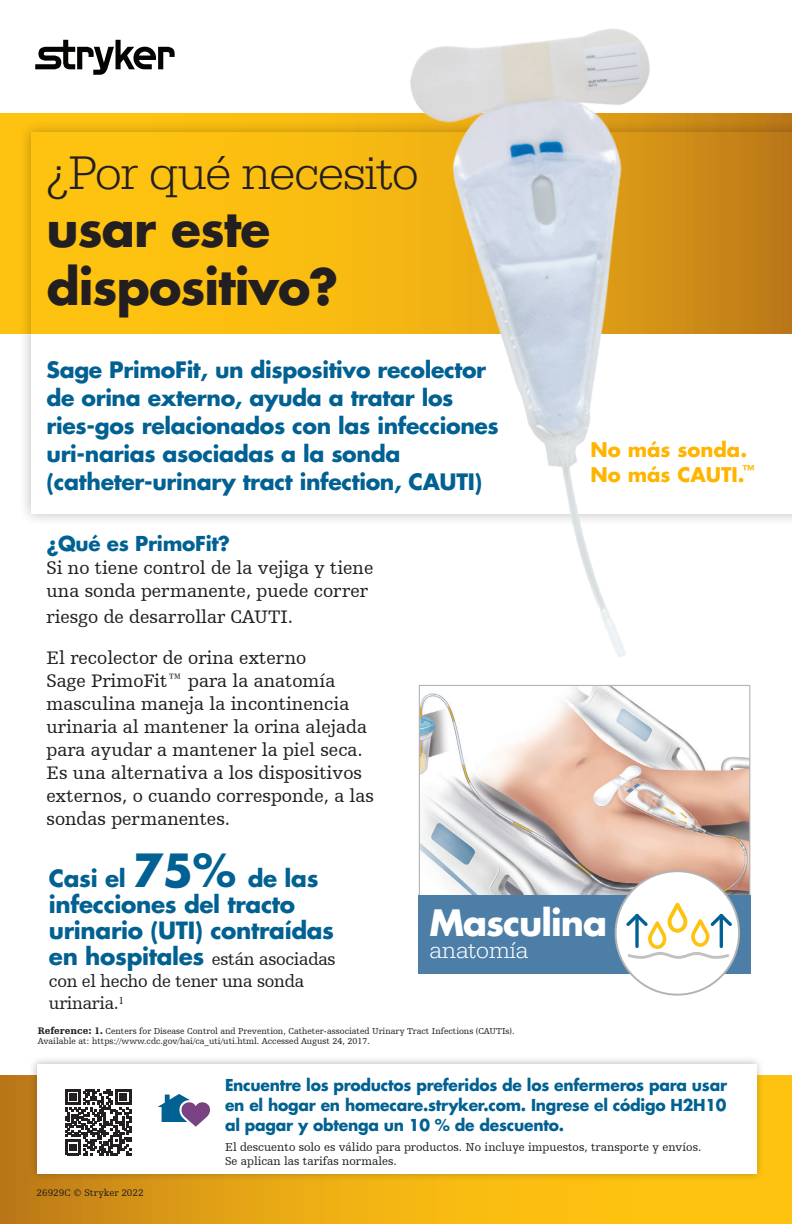
<style>
.page{position:relative;width:792px;height:1224px;background:#fff}
.page>*{position:absolute;margin:0;border:0;box-sizing:border-box;transform-origin:0 0}
.t1{font:700 48.8px/57.8px "Futura For Stryker";letter-spacing:-.02em;color:#231f20}
.t2{font:700 35.4px "Futura Std";letter-spacing:-.03em;color:#fff}
.t3{font:300 23.6px "Egyptienne URW";color:#fff}
.product_header{font:700 23.2px/26px "Futura For Stryker";letter-spacing:-.015em;color:#006192}
.t4{font:700 22px/28px "Futura For Stryker";letter-spacing:-.015em;color:#006192}
.t5{font:700 20px "Futura For Stryker";letter-spacing:-.015em;color:#006192}
.t6{font:700 19.6px "Futura For Stryker";color:#ffb500}
.t7{font:19px/23px "Humanist Slabserif 712 BT";color:#231f20}
.product_header-2{font:18px/22px "Humanist Slabserif 712 BT";letter-spacing:-.015em;color:#231f20}
.t8{font:700 16px/20px "Futura Std";letter-spacing:-.015em;color:#006192;text-align:justify}
.t9{font:12px/14px "Humanist Slabserif 712 BT";color:#231f20}
.t10{font:10px "Humanist Slabserif 712 BT";color:#231f20}
.t11{font:9px/10.8px "Humanist Slabserif 712 BT";color:#231f20}
.s1{font-family:"Egyptienne URW";font-weight:300}
.s2{font-size:44.4px}
.s3{font-family:"Futura For Stryker";font-weight:700;font-size:23.2px;color:#006192}
.s4{font-weight:900;font-size:10px}
</style>
<div class="page">
<div style="left:18px;top:120px;width:774px;height:407px;background:#231f20;opacity:.3"></div>
<div style="left:31px;top:132px;width:761px;height:382px;background:#fff"></div>
<div style="left:0;top:113px;width:792px;height:221px;background:#fdc010"></div>
<svg style="left:35px;top:40px;width:140px;height:35px"></svg>
<svg style="left:0;top:1076px;width:792px;height:148px;background:#e9aa13"></svg>
<div style="left:29px;top:1056px;width:736px;height:125px;background:#231f20;opacity:.3"></div>
<div style="left:37px;top:1064px;width:720px;height:110px;background:#fff"></div>
<img style="left:365px;top:28px;width:427px;height:686px">
<img style="left:421px;top:687px;width:327px;height:209px">
<div style="left:418px;top:896px;width:333px;height:78px;background:#4d7ea7"></div>
<div style="left:616px;top:871px;width:123px;height:124px;background:#fff;border-radius:50%"></div>
<svg style="left:626px;top:903px;width:106px;height:56px"></svg>
<hr style="left:720px;top:914px;width:3px;height:34px;background:#006192;border-radius:2px">
<svg style="left:158px;top:1094px;width:52px;height:33px"></svg>
<svg style="left:65px;top:1089px;width:66px;height:66px"></svg>
<p class="t1" style="left:47px;top:141px;width:374px"><span class="s1">¿Por qué necesito </span>usar este dispositivo?</p>
<p class="t4" style="left:47px;top:356px;width:454px">Sage PrimoFit, un dispositivo recolector de orina externo, ayuda a tratar los ries-gos relacionados con las infecciones uri-narias asociadas a la sonda (catheter-urinary tract infection, CAUTI)</p>
<p class="t5" style="left:47px;top:530px;width:185px">¿Qué es PrimoFit?</p>
<p class="t7" style="left:47px;top:556px;width:329px">Si no tiene control de la vejiga y tiene una sonda permanente, puede correr</p>
<p class="t7" style="left:47px;top:605px;width:248px">riesgo de desarrollar CAUTI.</p>
<p class="t7" style="left:47px;top:646px;width:329px">El recolector de orina externo<br>Sage PrimoFit™ para la anatomía masculina maneja la incontinencia urinaria al mantener la orina alejada para ayudar a mantener la piel seca.<br>Es una alternativa a los dispositivos externos, o cuando corresponde, a las sondas permanentes.</p>
<p class="t6" style="left:591px;top:437px;width:158px">No más sonda.</p>
<p class="t6" style="left:591px;top:461px;width:165px">No más CAUTI.<sup>™</sup></p>
<p class="product_header" style="left:49px;top:865px;width:287px">Casi el <span class="s2">75%</span> de las infecciones del tracto urinario (UTI) contraídas</p>
<p class="product_header-2" style="left:49px;top:948px;width:288px"><span class="s3">en hospitales</span> están asociadas con el hecho de tener una sonda urinaria.<sup>1</sup></p>
<p class="t2" style="left:429px;top:899px;width:179px">Masculina</p>
<p class="t3" style="left:429px;top:936px;width:101px">anatomía</p>
<p class="t11" style="left:38px;top:1025px;width:478px"><span class="s4">Reference: 1.</span> Centers for Disease Control and Prevention, Catheter-associated Urinary Tract Infections (CAUTIs).<br>Available at: https://www.cdc.gov/hai/ca_uti/uti.html. Accessed August 24, 2017.</p>
<p class="t10" style="left:37px;top:1187px;width:109px">26929C © Stryker 2022</p>
<p class="t8" style="left:225px;top:1075px;width:504px">Encuentre los productos preferidos de los enfermeros para usar en el hogar en homecare.stryker.com. Ingrese el código H2H10 al pagar y obtenga un 10 % de descuento.</p>
<p class="t9" style="left:225px;top:1140px;width:478px">El descuento solo es válido para productos. No incluye impuestos, transporte y envíos.<br>Se aplican las tarifas normales.</p>
</div>
